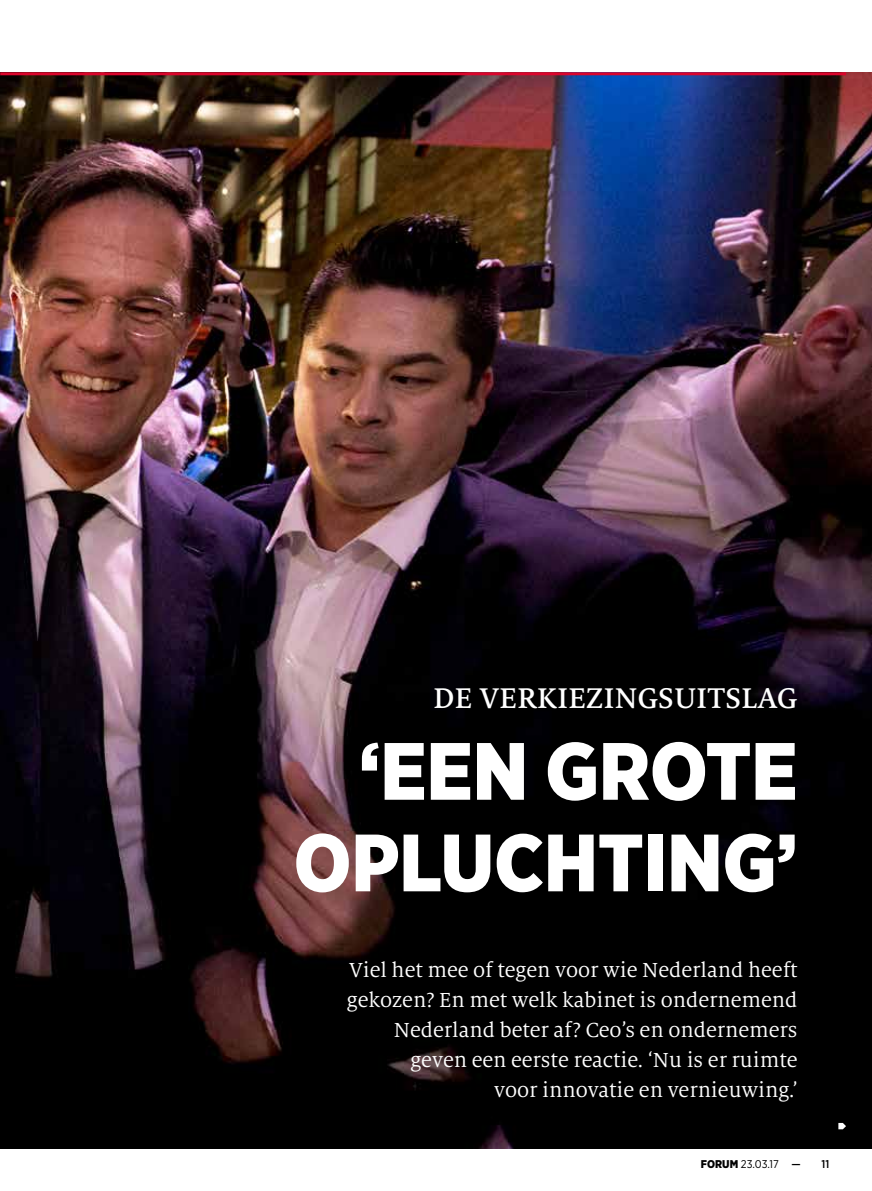
<style>
.page{position:relative;width:872px;height:1191px;background:#fff}
.page>*{position:absolute;margin:0;border:0;box-sizing:border-box;transform-origin:0 0}
.t1{font:900 81px/91.5px "Gotham Narrow";color:#fff;text-align:right}
.t2{font:500 31.5px "Milo Serif Pro";letter-spacing:.01em;color:#fff}
.t3{font:22.5px/30px "Milo Serif Pro";color:#fff;text-align:right}
.t4{font:11.25px "Gotham Narrow";color:#000}
.t5{font:500 11.25px "Gotham Narrow";color:#000}
.s1{font-weight:900}
.s2{font-weight:500}
</style>
<div class="page">
<img style="left:0;top:72px;width:872px;height:1076px">
<hr style="left:0;top:72px;width:846px;height:3px;background:#db052c">
<svg style="left:838px;top:1123px;width:8px;height:6px"></svg>
<h2 class="t2" style="left:433px;top:680px;width:365px">DE VERKIEZINGSUITSLAG</h2>
<h1 class="t1" style="left:294px;top:724px;width:505px">‘EEN GROTE<br>OPLUCHTING’</h1>
<p class="t3" style="left:347px;top:955px;width:452px">Viel het mee of tegen voor wie Nederland heeft gekozen? En met welk kabinet is ondernemend Nederland beter af? Ceo’s en ondernemers geven een eerste reactie. ‘Nu is er ruimte<br>voor innovatie en vernieuwing.’</p>
<p class="t4" style="left:701px;top:1156px;width:102px"><span class="s1">FORUM</span> 23.03.17 <span class="s2">—</span></p>
<p class="t5" style="left:821px;top:1156px;width:9px">11</p>
</div>
